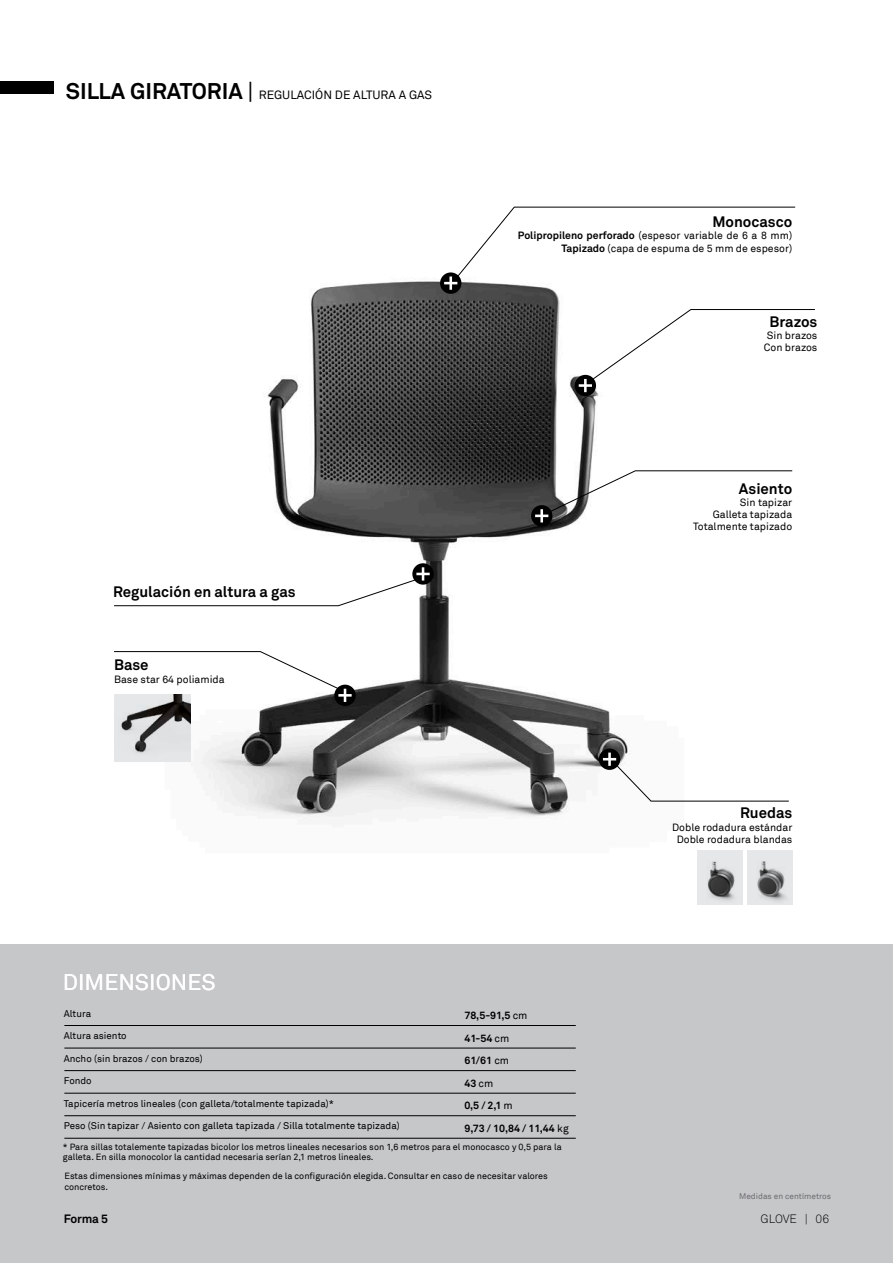
<style>
.page{position:relative;width:893px;height:1263px;background:#fff}
.page>*{position:absolute;margin:0;border:0;box-sizing:border-box;transform-origin:0 0}
.t1{font:22.5px "Akkurat";color:#fff}
.t2{font:700 15px "Akkurat";color:#000}
.t3{font:12px "Akkurat";color:#000}
.t4{font:300 12px "Akkurat";color:#000}
.t5{font:700 12px "Akkurat";letter-spacing:-.02em;color:#000}
.t6{font:10.5px/12px "Akkurat";color:#000;text-align:right}
.t7{font:700 10.5px/22.5px "Akkurat";color:#000}
.t8{font:9.75px "Akkurat";color:#000}
.t9{font:9px/10.8px "Akkurat";color:#000}
.t10{font:8.25px "Akkurat";color:#6d6d71}
.s1{font-weight:700;font-size:22.5px}
.s2{font-size:22.5px}
.s3{font-weight:700}
.s4{font-weight:400}
</style>
<div class="page">
<img style="left:162px;top:279px;width:557px;height:572px">
<div style="left:0;top:944px;width:893px;height:319px;background:#c6c7c9"></div>
<div style="left:0;top:82px;width:53px;height:12px;background:#000"></div>
<svg style="left:440px;top:272px;width:21px;height:22px"></svg>
<svg style="left:444px;top:206px;width:352px;height:78px"></svg>
<hr style="left:449px;top:276px;width:3px;height:14px;background:#fff">
<div style="left:531px;top:505px;width:21px;height:21px;background:#000;border-radius:50%"></div>
<svg style="left:535px;top:470px;width:258px;height:52px"></svg>
<div style="left:575px;top:375px;width:21px;height:21px;background:#000;border-radius:50%"></div>
<svg style="left:579px;top:309px;width:236px;height:83px"></svg>
<div style="left:599px;top:748px;width:21px;height:22px;background:#000;border-radius:50%"></div>
<svg style="left:603px;top:758px;width:186px;height:44px"></svg>
<hr style="left:608px;top:752px;width:3px;height:14px;background:#fff">
<div style="left:334px;top:685px;width:22px;height:21px;background:#000;border-radius:50%"></div>
<hr style="left:338px;top:694px;width:14px;height:3px;background:#fff">
<svg style="left:114px;top:651px;width:233px;height:51px"></svg>
<div style="left:412px;top:563px;width:22px;height:22px;background:#000;border-radius:50%"></div>
<svg style="left:114px;top:567px;width:316px;height:39px"></svg>
<hr style="left:64px;top:1025px;width:512px;height:1px;background:#000">
<hr style="left:64px;top:1048px;width:512px;height:1px;background:#000">
<hr style="left:64px;top:1070px;width:512px;height:1px;background:#000">
<hr style="left:64px;top:1093px;width:512px;height:1px;background:#000">
<hr style="left:64px;top:1115px;width:512px;height:1px;background:#000">
<hr style="left:64px;top:1138px;width:512px;height:1px;background:#000">
<img style="left:697px;top:851px;width:45px;height:54px">
<div style="left:747px;top:851px;width:45px;height:54px;background:#e5e7e8"></div>
<img style="left:757px;top:861px;width:29px;height:40px">
<img style="left:114px;top:695px;width:76px;height:67px">
<h3 class="t3" style="left:66px;top:88px;width:368px"><span class="s1">SILLA GIRATORIA</span> <span class="s2">|</span> REGULACIÓN DE ALTURA A GAS</h3>
<h2 class="t2" style="left:113px;top:582px;width:184px">Regulación en altura a gas</h2>
<h2 class="t2" style="left:114px;top:656px;width:36px">Base</h2>
<p class="t6" style="left:114px;top:673px;width:112px">Base star 64 poliamida</p>
<h1 class="t1" style="left:63px;top:969px;width:154px">DIMENSIONES</h1>
<h2 class="t2" style="left:712px;top:212px;width:81px">Monocasco</h2>
<p class="t6" style="left:518px;top:230px;width:276px;line-height:12.6px"><span class="s3">Polipropileno perforado</span> (espesor variable de 6 a 8 mm)<br><span class="s3">Tapizado</span> (capa de espuma de 5 mm de espesor)</p>
<h2 class="t2" style="left:769px;top:312px;width:49px">Brazos</h2>
<p class="t6" style="left:764px;top:329px;width:55px;text-align:left">Sin brazos<br>Con brazos</p>
<h2 class="t2" style="left:739px;top:480px;width:55px">Asiento</h2>
<p class="t6" style="left:693px;top:497px;width:101px">Sin tapizar<br>Galleta tapizada<br>Totalmente tapizado</p>
<h2 class="t2" style="left:740px;top:803px;width:54px">Ruedas</h2>
<p class="t6" style="left:672px;top:821px;width:122px;line-height:12.6px;text-align:center">Doble rodadura estándar<br>Doble rodadura blandas</p>
<p class="t8" style="left:64px;top:1008px;width:29px">Altura</p>
<p class="t8" style="left:64px;top:1030px;width:64px">Altura asiento</p>
<p class="t8" style="left:64px;top:1053px;width:141px">Ancho (sin brazos / con brazos)</p>
<p class="t8" style="left:64px;top:1075px;width:29px">Fondo</p>
<p class="t8" style="left:64px;top:1098px;width:272px">Tapicería metros lineales (con galleta/totalmente tapizada)*</p>
<p class="t8" style="left:64px;top:1120px;width:337px">Peso (Sin tapizar / Asiento con galleta tapizada / Silla totalmente tapizada)</p>
<p class="t9" style="left:63px;top:1141px;width:500px">* Para sillas totalemente tapizadas bicolor los metros lineales necesarios son 1,6 metros para el monocasco y 0,5 para la galleta. En silla monocolor la cantidad necesaria serían 2,1 metros lineales.</p>
<p class="t9" style="left:64px;top:1170px;width:485px">Estas dimensiones mínimas y máximas dependen de la configuración elegida. Consultar en caso de necesitar valores concretos.</p>
<p class="t7" style="left:464px;top:1004px;width:106px">78,5-91,5 <span class="s4">cm<br></span>41-54 <span class="s4">cm<br></span>61/61 <span class="s4">cm<br></span>43 <span class="s4">cm<br></span>0,5 / 2,1 <span class="s4">m<br></span>9,73 / 10,84 / 11,44 <span class="s4">kg</span></p>
<p class="t10" style="left:739px;top:1192px;width:93px">Medidas en centímetros</p>
<h3 class="t5" style="left:64px;top:1211px;width:46px">Forma 5</h3>
<h3 class="t4" style="left:761px;top:1211px;width:70px">GLOVE | 06</h3>
</div>
